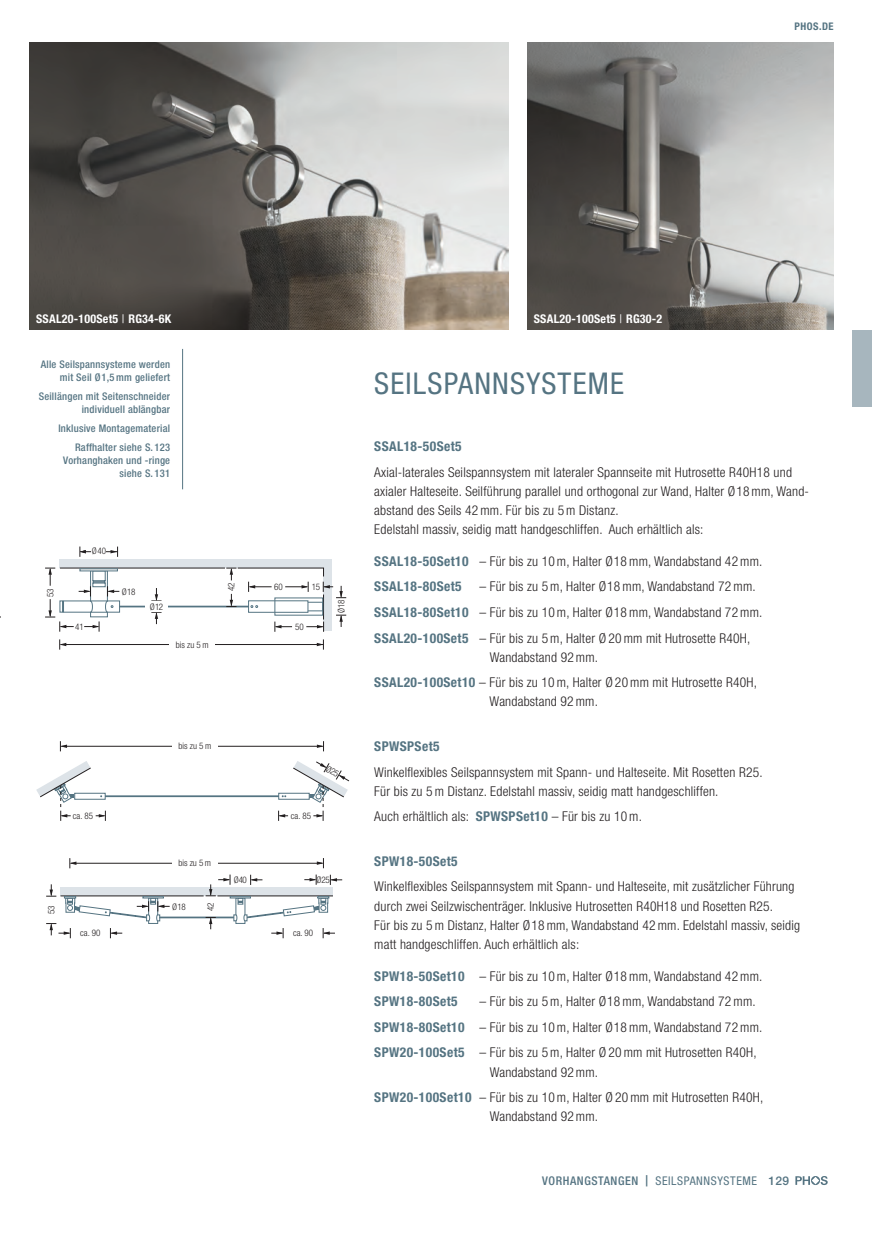
<style>
.page{position:relative;width:872px;height:1234px;background:#fff}
.page>*{position:absolute;margin:0;border:0;box-sizing:border-box;transform-origin:0 0}
._02_phos_artikel_hea{font:condensed 30px "Helvetica Neue LT Std";letter-spacing:.04em;color:#557482}
._03_phos_copy{font:300 condensed 13.5px/19.2px "Helvetica Neue LT Std";letter-spacing:.015em;color:#231f20}
._02_phos_artikel_hea-2{font:300 condensed 13.5px/19.2px "Helvetica Neue LT Std";letter-spacing:.015em;color:#231f20}
._02_phos_artikel_hea-3{font:700 condensed 13.5px "Helvetica Neue LT Std";letter-spacing:.03em;color:#557482}
._02_phos_caption_gra{font:700 condensed 12px "Helvetica Neue LT Std";letter-spacing:.02em;color:#fff}
.t1{font:condensed 12px "Helvetica Neue LT Std";letter-spacing:.05em;color:#557482}
.t2{font:500 12px "Helvetica Neue LT Std";color:#557482}
._04_phos_marginalie{font:500 condensed 10.5px "Helvetica Neue LT Std";letter-spacing:.02em;color:#557482}
.t3{font:700 condensed 10.5px "Helvetica Neue LT Std";letter-spacing:.05em;color:#557482}
._06_phos_grafik_ziff{font:300 condensed 9px "Helvetica Neue LT Std";color:#231f20}
.s1{font-weight:400}
.s2{font-weight:700;color:#557482}
.s3{font-weight:500}
.s4{font-weight:500;font-stretch:normal;font-size:11.25px}
</style>
<div class="page">
<img style="left:527px;top:43px;width:306px;height:287px">
<img style="left:30px;top:43px;width:478px;height:287px">
<div style="left:60px;top:559px;width:272px;height:9px;background:#dde3e8"></div>
<hr style="left:60px;top:567px;width:165px;height:1px;background:#231f20">
<div style="left:63px;top:600px;width:57px;height:12px;border:1px solid #557482"></div>
<hr style="left:119px;top:605px;width:129px;height:1px;background:#557482">
<hr style="left:119px;top:606px;width:129px;height:1px;background:#557482">
<svg style="left:45px;top:567px;width:74px;height:64px"></svg>
<svg style="left:151px;top:588px;width:10px;height:13px"></svg>
<svg style="left:151px;top:612px;width:10px;height:12px"></svg>
<div style="left:145px;top:601px;width:23px;height:10px;background:#fff"></div>
<svg style="left:226px;top:567px;width:120px;height:64px"></svg>
<hr style="left:61px;top:644px;width:123px;height:1px;background:#231f20">
<hr style="left:212px;top:644px;width:111px;height:1px;background:#231f20">
<svg style="left:59px;top:639px;width:7px;height:10px"></svg>
<svg style="left:317px;top:639px;width:7px;height:10px"></svg>
<div style="left:169px;top:639px;width:46px;height:10px;background:#fff"></div>
<div style="left:80px;top:568px;width:38px;height:3px;background:#fff;border:1px solid #557482"></div>
<hr style="left:80px;top:551px;width:37px;height:1px;background:#231f20">
<svg style="left:110px;top:546px;width:8px;height:10px"></svg>
<svg style="left:80px;top:546px;width:6px;height:10px"></svg>
<div style="left:92px;top:547px;width:14px;height:8px;background:#fff"></div>
<hr style="left:105px;top:795px;width:173px;height:1px;background:#557482">
<hr style="left:105px;top:796px;width:173px;height:1px;background:#557482">
<svg style="left:36px;top:761px;width:70px;height:59px"></svg>
<hr style="left:61px;top:745px;width:126px;height:1px;background:#231f20">
<svg style="left:60px;top:741px;width:7px;height:10px"></svg>
<svg style="left:317px;top:741px;width:7px;height:10px"></svg>
<hr style="left:205px;top:745px;width:118px;height:1px;background:#231f20">
<div style="left:172px;top:741px;width:46px;height:10px;background:#fff"></div>
<hr style="left:160px;top:916px;width:74px;height:1px;background:#557482">
<hr style="left:160px;top:917px;width:74px;height:1px;background:#557482">
<div style="left:61px;top:887px;width:272px;height:8px;background:#dde3e8"></div>
<hr style="left:60px;top:895px;width:144px;height:1px;background:#231f20">
<hr style="left:71px;top:862px;width:116px;height:1px;background:#231f20">
<svg style="left:70px;top:858px;width:6px;height:10px"></svg>
<svg style="left:317px;top:858px;width:7px;height:10px"></svg>
<hr style="left:204px;top:862px;width:118px;height:1px;background:#231f20">
<div style="left:172px;top:857px;width:45px;height:11px;background:#fff"></div>
<svg style="left:46px;top:884px;width:124px;height:54px"></svg>
<div style="left:142px;top:896px;width:22px;height:2px;border:1px solid #557482"></div>
<svg style="left:206px;top:874px;width:136px;height:64px"></svg>
<hr style="left:182px;top:349px;width:1px;height:140px;background:#557482">
<svg style="left:795px;top:1176px;width:32px;height:8px"></svg>
<div style="left:853px;top:330px;width:19px;height:76px;background:#a7b6be"></div>
<svg style="left:278px;top:761px;width:71px;height:59px"></svg>
<p class="_02_phos_caption_gra" style="left:36px;top:312px;width:137px">SSAL20-100Set5 <span class="s1">|</span> RG34-6K</p>
<p class="_02_phos_caption_gra" style="left:534px;top:312px;width:130px">SSAL20-100Set5 <span class="s1">|</span> RG30-2</p>
<p class="t3" style="left:794px;top:20px;width:41px">PHOS.DE</p>
<p class="_04_phos_marginalie" style="left:41px;top:358px;width:131px">Alle Seilspannsysteme werden</p>
<p class="_04_phos_marginalie" style="left:60px;top:371px;width:112px">mit Seil Ø1,5 mm geliefert</p>
<p class="_04_phos_marginalie" style="left:39px;top:390px;width:133px">Seillängen mit Seitenschneider</p>
<p class="_04_phos_marginalie" style="left:82px;top:402px;width:90px">individuell ablängbar</p>
<p class="_04_phos_marginalie" style="left:58px;top:422px;width:113px">Inklusive Montagematerial</p>
<p class="_04_phos_marginalie" style="left:75px;top:441px;width:96px">Raffhalter siehe S. 123</p>
<p class="_04_phos_marginalie" style="left:63px;top:453px;width:108px">Vorhanghaken und -ringe</p>
<p class="_04_phos_marginalie" style="left:120px;top:466px;width:52px">siehe S. 131</p>
<p class="_06_phos_grafik_ziff" style="left:45px;top:596px;width:10px;rotate:-90deg">53</p>
<p class="_06_phos_grafik_ziff" style="left:92px;top:546px;width:16px">Ø40</p>
<p class="_06_phos_grafik_ziff" style="left:75px;top:621px;width:10px">41</p>
<p class="_06_phos_grafik_ziff" style="left:122px;top:586px;width:15px">Ø18</p>
<p class="_06_phos_grafik_ziff" style="left:226px;top:591px;width:10px;rotate:-90deg">42</p>
<p class="_06_phos_grafik_ziff" style="left:274px;top:581px;width:10px">60</p>
<p class="_06_phos_grafik_ziff" style="left:312px;top:581px;width:10px">15</p>
<p class="_06_phos_grafik_ziff" style="left:150px;top:601px;width:15px">Ø12</p>
<p class="_06_phos_grafik_ziff" style="left:336px;top:612px;width:15px;rotate:-90deg">Ø18</p>
<p class="_06_phos_grafik_ziff" style="left:176px;top:639px;width:34px">bis zu 5 m</p>
<p class="_06_phos_grafik_ziff" style="left:295px;top:621px;width:10px">50</p>
<p class="_06_phos_grafik_ziff" style="left:178px;top:741px;width:34px">bis zu 5 m</p>
<p class="_06_phos_grafik_ziff" style="left:46px;top:913px;width:10px;rotate:-90deg">53</p>
<p class="_06_phos_grafik_ziff" style="left:73px;top:810px;width:22px">ca. 85</p>
<p class="_06_phos_grafik_ziff" style="left:291px;top:810px;width:22px">ca. 85</p>
<p class="_06_phos_grafik_ziff" style="left:178px;top:857px;width:34px">bis zu 5 m</p>
<p class="_06_phos_grafik_ziff" style="left:172px;top:901px;width:15px">Ø18</p>
<p class="_06_phos_grafik_ziff" style="left:206px;top:910px;width:10px;rotate:-90deg">42</p>
<p class="_06_phos_grafik_ziff" style="left:234px;top:874px;width:15px">Ø40</p>
<p class="_06_phos_grafik_ziff" style="left:316px;top:874px;width:15px">Ø25</p>
<p class="_06_phos_grafik_ziff" style="left:80px;top:927px;width:22px">ca. 90</p>
<p class="_06_phos_grafik_ziff" style="left:293px;top:927px;width:22px">ca. 90</p>
<p class="_02_phos_artikel_hea" style="left:374px;top:365px;width:251px">SEILSPANNSYSTEME</p>
<p class="_02_phos_artikel_hea-3" style="left:374px;top:438px;width:89px">SSAL18-50Set5</p>
<p class="_03_phos_copy" style="left:374px;top:462px;width:436px">Axial-laterales Seilspannsystem mit lateraler Spannseite mit Hutrosette R40H18 und axialer Halteseite. Seilführung parallel und orthogonal zur Wand, Halter Ø18mm, Wand&shy;abstand des Seils 42mm. Für bis zu 5m Distanz.</p>
<p class="_03_phos_copy" style="left:374px;top:519px;width:330px">Edelstahl massiv, seidig matt handgeschliffen. Auch erhältlich als:</p>
<p class="_03_phos_copy" style="left:374px;top:551px;width:389px"><span class="s2">SSAL18-50Set10</span> – Für bis zu 10m, Halter Ø18mm, Wandabstand 42mm.</p>
<p class="_02_phos_artikel_hea-3" style="left:374px;top:578px;width:89px">SSAL18-80Set5</p>
<p class="_02_phos_artikel_hea-2" style="left:479px;top:577px;width:278px">– Für bis zu 5m, Halter Ø18mm, Wandabstand 72mm.</p>
<p class="_02_phos_artikel_hea-2" style="left:374px;top:602px;width:389px"><span class="s2">SSAL18-80Set10</span> – Für bis zu 10m, Halter Ø18mm, Wandabstand 72mm.</p>
<p class="_02_phos_artikel_hea-2" style="left:490px;top:628px;width:262px;text-indent:-115px"><span class="s2">SSAL20-100Set5</span> – Für bis zu 5m, Halter Ø 20mm mit Hutrosette R40H,<br>Wandabstand 92mm.</p>
<p class="_02_phos_artikel_hea-2" style="left:489px;top:672px;width:269px;text-indent:-115px"><span class="s2">SSAL20-100Set10</span> – Für bis zu 10m, Halter Ø 20mm mit Hutrosette R40H,<br>Wandabstand 92mm.</p>
<p class="_02_phos_artikel_hea-3" style="left:374px;top:737px;width:67px">SPWSPSet5</p>
<p class="_03_phos_copy" style="left:374px;top:762px;width:390px">Winkelflexibles Seilspannsystem mit Spann- und Halteseite. Mit Rosetten R25.</p>
<p class="_03_phos_copy" style="left:374px;top:781px;width:346px">Für bis zu 5m Distanz. Edelstahl massiv, seidig matt handgeschliffen.</p>
<p class="_03_phos_copy" style="left:374px;top:806px;width:269px">Auch erhältlich als: <span class="s2">SPWSPSet10</span> – Für bis zu 10m.</p>
<p class="_02_phos_artikel_hea-3" style="left:374px;top:852px;width:85px">SPW18-50Set5</p>
<p class="_03_phos_copy" style="left:374px;top:876px;width:422px">Winkelflexibles Seilspannsystem mit Spann- und Halteseite, mit zusätzlicher Führung durch zwei Seilzwischenträger. Inklusive Hutrosetten R40H18 und Rosetten R25.</p>
<p class="_03_phos_copy" style="left:374px;top:915px;width:427px">Für bis zu 5m Distanz, Halter Ø18mm, Wandabstand 42mm. Edelstahl massiv, seidig matt handgeschliffen. Auch erhältlich als:</p>
<p class="_03_phos_copy" style="left:374px;top:966px;width:389px"><span class="s2">SPW18-50Set10</span> – Für bis zu 10m, Halter Ø18mm, Wandabstand 42mm.</p>
<p class="_02_phos_artikel_hea-3" style="left:374px;top:993px;width:85px">SPW18-80Set5</p>
<p class="_02_phos_artikel_hea-2" style="left:479px;top:991px;width:278px">– Für bis zu 5m, Halter Ø18mm, Wandabstand 72mm.</p>
<p class="_02_phos_artikel_hea-2" style="left:374px;top:1017px;width:389px"><span class="s2">SPW18-80Set10</span> – Für bis zu 10m, Halter Ø18mm, Wandabstand 72mm.</p>
<p class="_02_phos_artikel_hea-2" style="left:490px;top:1042px;width:268px;text-indent:-115px"><span class="s2">SPW20-100Set5</span> – Für bis zu 5m, Halter Ø 20mm mit Hutrosetten R40H,<br>Wandabstand 92mm.</p>
<p class="_02_phos_artikel_hea-2" style="left:490px;top:1087px;width:275px;text-indent:-115px"><span class="s2">SPW20-100Set10</span> – Für bis zu 10m, Halter Ø 20mm mit Hutrosetten R40H,<br>Wandabstand 92mm.</p>
<p class="t1" style="left:542px;top:1173px;width:216px"><span class="s3">VORHANGSTANGEN</span> <span class="s4">|</span> SEILSPANNSYSTEME</p>
<p class="t2" style="left:768px;top:1173px;width:22px">129</p>
</div>
